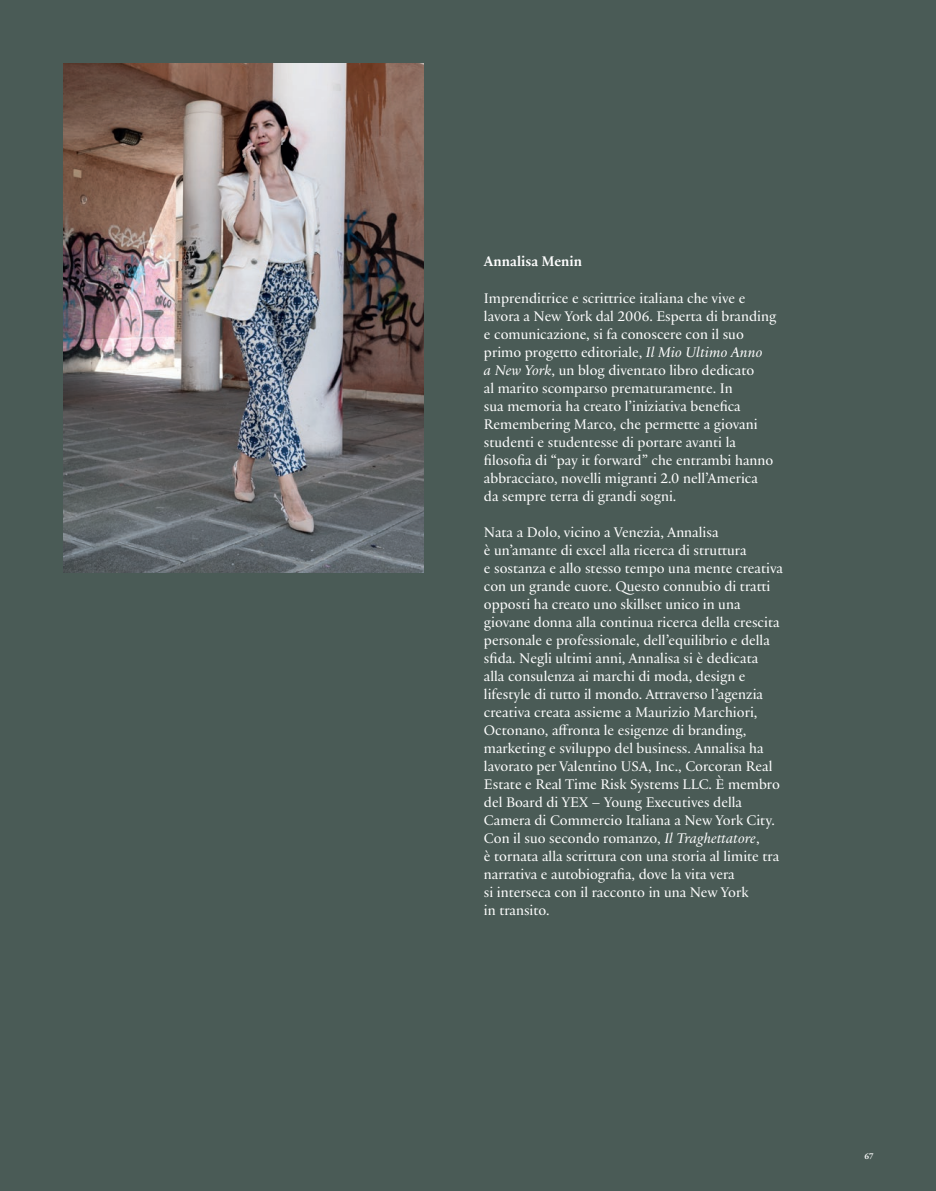
<style>
.page{position:relative;width:936px;height:1191px;background:#fff}
.page>*{position:absolute;margin:0;border:0;box-sizing:border-box;transform-origin:0 0}
.t1{font:15px/18px "Practice";color:#fff}
.t2{font:700 15px "Practice";color:#fff}
.t3{font:700 9px "Practice";color:#fff}
.s1{font-family:"Practice Regular Ita"}
</style>
<div class="page">
<div style="left:0;top:0;width:935px;height:1191px;background:#4a5b56"></div>
<img style="left:64px;top:64px;width:359px;height:508px">
<p class="t2" style="left:484px;top:251px;width:100px">Annalisa Menin</p>
<p class="t1" style="left:484px;top:288px;width:294px">Imprenditrice e scrittrice italiana che vive e lavora a New York dal 2006. Esperta di branding e comunicazione, si fa conoscere con il suo primo progetto editoriale, <span class="s1">Il Mio Ultimo Anno<br>a New York</span>, un blog diventato libro dedicato<br>al marito scomparso prematuramente. In<br>sua memoria ha creato l’iniziativa benefica Remembering Marco, che permette a giovani studenti e studentesse di portare avanti la filosofia di “pay it forward” che entrambi hanno abbracciato, novelli migranti 2.0 nell’America<br>da sempre terra di grandi sogni.</p>
<p class="t1" style="left:484px;top:522px;width:300px">Nata a Dolo, vicino a Venezia, Annalisa<br>è un’amante di excel alla ricerca di struttura<br>e sostanza e allo stesso tempo una mente creativa con un grande cuore. Questo connubio di tratti opposti ha creato uno skillset unico in una giovane donna alla continua ricerca della crescita personale e professionale, dell’equilibrio e della sfida. Negli ultimi anni, Annalisa si è dedicata<br>alla consulenza ai marchi di moda, design e lifestyle di tutto il mondo. Attraverso l’agenzia creativa creata assieme a Maurizio Marchiori, Octonano, affronta le esigenze di branding, marketing e sviluppo del business. Annalisa ha lavorato per Valentino USA, Inc., Corcoran Real Estate e Real Time Risk Systems LLC. È membro del Board di YEX – Young Executives della Camera di Commercio Italiana a New York City.<br>Con il suo secondo romanzo, <span class="s1">Il Traghettatore</span>,<br>è tornata alla scrittura con una storia al limite tra narrativa e autobiografia, dove la vita vera<br>si interseca con il racconto in una New York<br>in transito.</p>
<p class="t3" style="left:864px;top:1149px;width:11px">67</p>
</div>
